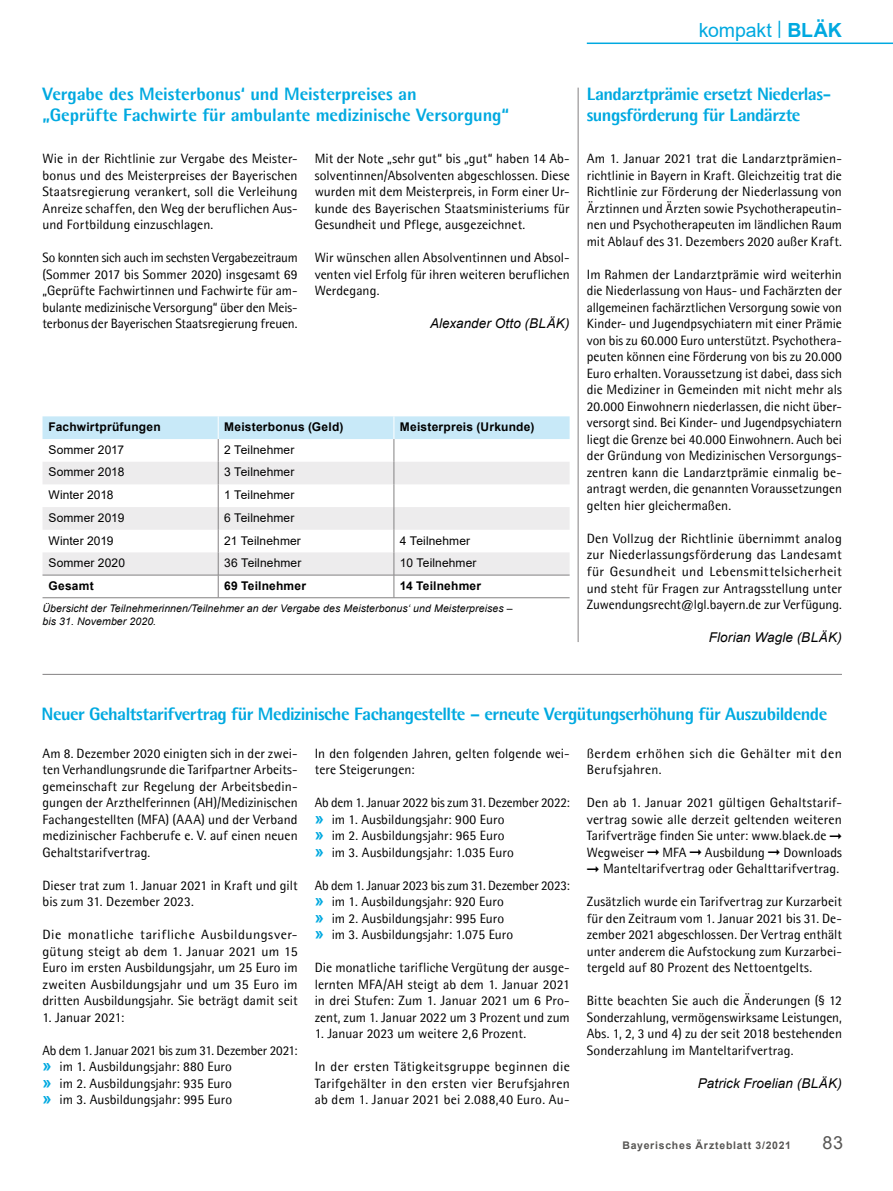
<style>
.page{position:relative;width:893px;height:1191px;background:#fff}
.page>*{position:absolute;margin:0;border:0;box-sizing:border-box;transform-origin:0 0}
.t1{font:19.5px "Arial";letter-spacing:-.005em;color:#00a9e0}
.t2{font:800 18px/21px "Agfa Rotis Semisans";letter-spacing:-.025em;color:#00a9e0}
.t3{font:800 18px/21px "Agfa Rotis Semisans";letter-spacing:-.005em;color:#00a9e0}
.t4{font:18px "Arial";color:#575654}
.t5{font:13.5px/16.5px "Agfa Rotis Semisans";letter-spacing:.005em;color:#000;text-align:justify}
.t6{font:italic 13.5px "Arial";letter-spacing:.005em;color:#000}
.t7{font:13.5px/16.5px "Agfa Rotis Semisans";letter-spacing:.03em;color:#000}
.t8{font:12px "Arial";letter-spacing:.01em;color:#000}
.t9{font:700 12px "Arial";letter-spacing:.02em;color:#000}
.t10{font:italic 10.5px/13.5px "Arial";letter-spacing:.01em;color:#000}
.t11{font:700 10.5px "Arial";letter-spacing:.07em;color:#575654}
.s1{font-weight:700}
.s2{font-family:"Arial";font-weight:700;font-size:16.5px;color:#00a9e0}
</style>
<div class="page">
<hr style="left:587px;top:43px;width:306px;height:1px;background:#00a9e0">
<svg style="left:43px;top:416px;width:527px;height:182px"></svg>
<hr style="left:43px;top:674px;width:799px;height:1px;background:#838182">
<hr style="left:578px;top:88px;width:1px;height:554px;background:#838182">
<h1 class="t1" style="left:699px;top:16px;width:145px">kompakt <sup>|</sup> <span class="s1">BLÄK</span></h1>
<h2 class="t3" style="left:43px;top:83px;width:468px">Vergabe des Meisterbonus‘ und Meisterpreises an<br>„Geprüfte Fachwirte für ambulante medizinische Versorgung“</h2>
<p class="t5" style="left:315px;top:150px;width:257px">Mit der Note „sehr gut“ bis „gut“ haben 14 Ab&shy;solventinnen/Absolventen abgeschlossen. Diese wurden mit dem Meisterpreis, in Form einer Ur&shy;kunde des Bayerischen Staatsministeriums für Gesundheit und Pflege, ausgezeichnet.</p>
<p class="t5" style="left:315px;top:249px;width:257px">Wir wünschen allen Absolventinnen und Absol&shy;venten viel Erfolg für ihren weiteren beruflichen Werdegang.</p>
<p class="t6" style="left:430px;top:315px;width:141px">Alexander Otto (BLÄK)</p>
<p class="t5" style="left:43px;top:150px;width:257px">Wie in der Richtlinie zur Vergabe des Meister&shy;bonus und des Meisterpreises der Bayerischen Staatsregierung verankert, soll die Verleihung Anreize schaffen, den Weg der beruflichen Aus&shy;und Fortbildung einzuschlagen.</p>
<p class="t5" style="left:43px;top:249px;width:257px">So konnten sich auch im sechsten Vergabezeitraum (Sommer 2017 bis Sommer 2020) insgesamt 69 „Geprüfte Fachwirtinnen und Fachwirte für am&shy;bulante medizinische Versorgung“ über den Meis&shy;terbonus der Bayerischen Staatsregierung freuen.</p>
<p class="t9" style="left:49px;top:418px;width:114px">Fachwirtprüfungen</p>
<p class="t9" style="left:224px;top:418px;width:121px">Meisterbonus (Geld)</p>
<p class="t9" style="left:400px;top:418px;width:136px">Meisterpreis (Urkunde)</p>
<p class="t8" style="left:49px;top:441px;width:77px">Sommer 2017</p>
<p class="t8" style="left:224px;top:441px;width:72px">2 Teilnehmer</p>
<p class="t8" style="left:49px;top:464px;width:77px">Sommer 2018</p>
<p class="t8" style="left:224px;top:464px;width:72px">3 Teilnehmer</p>
<p class="t8" style="left:49px;top:486px;width:66px">Winter 2018</p>
<p class="t8" style="left:224px;top:486px;width:72px">1 Teilnehmer</p>
<p class="t8" style="left:49px;top:509px;width:77px">Sommer 2019</p>
<p class="t8" style="left:224px;top:509px;width:72px">6 Teilnehmer</p>
<p class="t8" style="left:49px;top:532px;width:67px">Winter 2019</p>
<p class="t8" style="left:224px;top:532px;width:78px">21 Teilnehmer</p>
<p class="t8" style="left:400px;top:532px;width:72px">4 Teilnehmer</p>
<p class="t8" style="left:48px;top:554px;width:78px">Sommer 2020</p>
<p class="t8" style="left:224px;top:554px;width:79px">36 Teilnehmer</p>
<p class="t8" style="left:400px;top:554px;width:78px">10 Teilnehmer</p>
<p class="t9" style="left:48px;top:577px;width:47px">Gesamt</p>
<p class="t9" style="left:224px;top:577px;width:83px">69 Teilnehmer</p>
<p class="t9" style="left:400px;top:577px;width:83px">14 Teilnehmer</p>
<p class="t10" style="left:43px;top:601px;width:472px">Übersicht der Teilnehmerinnen/Teilnehmer an der Vergabe des Meisterbonus‘ und Meisterpreises – bis 31. November 2020.</p>
<h2 class="t2" style="left:587px;top:83px;width:246px">Landarztprämie ersetzt Niederlas&shy;sungsförderung für Landärzte</h2>
<p class="t5" style="left:587px;top:150px;width:257px">Am 1. Januar 2021 trat die Landarztprämien&shy;richtlinie in Bayern in Kraft. Gleichzeitig trat die Richtlinie zur Förderung der Niederlassung von Ärztinnen und Ärzten sowie Psychotherapeutin&shy;nen und Psychotherapeuten im ländlichen Raum mit Ablauf des 31. Dezembers 2020 außer Kraft.</p>
<p class="t5" style="left:587px;top:266px;width:257px">Im Rahmen der Landarztprämie wird weiterhin die Niederlassung von Haus- und Fachärzten der allgemeinen fachärztlichen Versorgung sowie von Kinder- und Jugendpsychiatern mit einer Prämie von bis zu 60.000 Euro unterstützt. Psychothera&shy;peuten können eine Förderung von bis zu 20.000<br>Euro erhalten. Voraussetzung ist dabei, dass sich die Mediziner in Gemeinden mit nicht mehr als 20.000 Einwohnern niederlassen, die nicht über&shy;versorgt sind. Bei Kinder- und Jugendpsychiatern liegt die Grenze bei 40.000 Einwohnern. Auch bei der Gründung von Medizinischen Versorgungs&shy;zentren kann die Landarztprämie einmalig be&shy;antragt werden, die genannten Voraussetzungen gelten hier gleichermaßen.</p>
<p class="t5" style="left:587px;top:530px;width:257px">Den Vollzug der Richtlinie übernimmt analog zur Niederlassungsförderung das Landesamt für Gesundheit und Lebensmittelsicherheit und steht für Fragen zur Antragsstellung unter Zuwendungsrecht@lgl.bayern.de zur Verfügung.</p>
<p class="t6" style="left:709px;top:628px;width:135px">Florian Wagle (BLÄK)</p>
<h2 class="t2" style="left:41px;top:703px;width:787px">Neuer Gehaltstarifvertrag für Medizinische Fachangestellte – erneute Vergütungserhöhung für Auszubildende</h2>
<p class="t5" style="left:43px;top:744px;width:257px">Am 8. Dezember 2020 einigten sich in der zwei&shy;ten Verhandlungsrunde die Tarifpartner Arbeits&shy;gemeinschaft zur Regelung der Arbeitsbedin&shy;gungen der Arzthelferinnen (AH)/Medizinischen Fachangestellten (MFA) (AAA) und der Verband medizinischer Fachberufe e. V. auf einen neuen Gehaltstarifvertrag.</p>
<p class="t5" style="left:43px;top:876px;width:257px">Dieser trat zum 1. Januar 2021 in Kraft und gilt bis zum 31. Dezember 2023.</p>
<p class="t5" style="left:43px;top:926px;width:257px">Die monatliche tarifliche Ausbildungsver&shy;gütung steigt ab dem 1. Januar 2021 um 15<br>Euro im ersten Ausbildungsjahr, um 25 Euro im zweiten Ausbildungsjahr und um 35 Euro im dritten Ausbildungsjahr. Sie beträgt damit seit</p>
<p class="t5" style="left:43px;top:1008px;width:83px">1. Januar 2021:</p>
<p class="t5" style="left:43px;top:1041px;width:257px;text-align:left">Ab dem 1. Januar 2021 bis zum 31. Dezember 2021: <span class="s2">»</span> im 1. Ausbildungsjahr: 880 Euro<br><span class="s2">»</span> im 2. Ausbildungsjahr: 935 Euro<br><span class="s2">»</span> im 3. Ausbildungsjahr: 995 Euro</p>
<p class="t5" style="left:315px;top:744px;width:257px">In den folgenden Jahren, gelten folgende wei&shy;tere Steigerungen:</p>
<p class="t5" style="left:315px;top:794px;width:257px;text-align:left">Ab dem 1. Januar 2022 bis zum 31. Dezember 2022: <span class="s2">»</span> im 1. Ausbildungsjahr: 900 Euro<br><span class="s2">»</span> im 2. Ausbildungsjahr: 965 Euro<br><span class="s2">»</span> im 3. Ausbildungsjahr: 1.035 Euro</p>
<p class="t5" style="left:315px;top:876px;width:257px;text-align:left">Ab dem 1. Januar 2023 bis zum 31. Dezember 2023: <span class="s2">»</span> im 1. Ausbildungsjahr: 920 Euro<br><span class="s2">»</span> im 2. Ausbildungsjahr: 995 Euro<br><span class="s2">»</span> im 3. Ausbildungsjahr: 1.075 Euro</p>
<p class="t5" style="left:315px;top:959px;width:257px">Die monatliche tarifliche Vergütung der ausge&shy;lernten MFA/AH steigt ab dem 1. Januar 2021 in drei Stufen: Zum 1. Januar 2021 um 6 Pro&shy;zent, zum 1. Januar 2022 um 3 Prozent und zum</p>
<p class="t5" style="left:315px;top:1025px;width:213px">1. Januar 2023 um weitere 2,6 Prozent.</p>
<p class="t5" style="left:315px;top:1058px;width:257px">In der ersten Tätigkeitsgruppe beginnen die Tarifgehälter in den ersten vier Berufsjahren ab dem 1. Januar 2021 bei 2.088,40 Euro. Au-</p>
<p class="t7" style="left:587px;top:744px;width:257px">ßerdem erhöhen sich die Gehälter mit den<br>Berufsjahren.</p>
<p class="t5" style="left:587px;top:794px;width:257px;text-align:left">Den ab 1. Januar 2021 gültigen Gehaltstarif&shy;vertrag sowie alle derzeit geltenden weiteren Tarifverträge finden Sie unter: www.blaek.de Wegweiser</p>
<p class="t5" style="left:603px;top:843px;width:240px;text-align:right">Downloads<br>Manteltarifvertrag oder Gehalttarifvertrag.</p>
<p class="t5" style="left:587px;top:893px;width:257px">Zusätzlich wurde ein Tarifvertrag zur Kurzarbeit für den Zeitraum vom 1. Januar 2021 bis 31. De&shy;zember 2021 abgeschlossen. Der Vertrag enthält unter anderem die Aufstockung zum Kurzarbei&shy;tergeld auf 80 Prozent des Nettoentgelts.</p>
<p class="t5" style="left:587px;top:992px;width:257px">Bitte beachten Sie auch die Änderungen (§ 12<br>Sonderzahlung, vermögenswirksame Leistungen, Abs. 1, 2, 3 und 4) zu der seit 2018 bestehenden Sonderzahlung im Manteltarifvertrag.</p>
<p class="t6" style="left:698px;top:1074px;width:146px">Patrick Froelian (BLÄK)</p>
<p class="t5" style="left:662px;top:843px;width:26px">MFA</p>
<p class="t5" style="left:705px;top:843px;width:62px">Ausbildung</p>
<p class="t11" style="left:622px;top:1137px;width:170px">Bayerisches Ärzteblatt 3/2021</p>
<h2 class="t4" style="left:822px;top:1130px;width:22px">83</h2>
</div>
